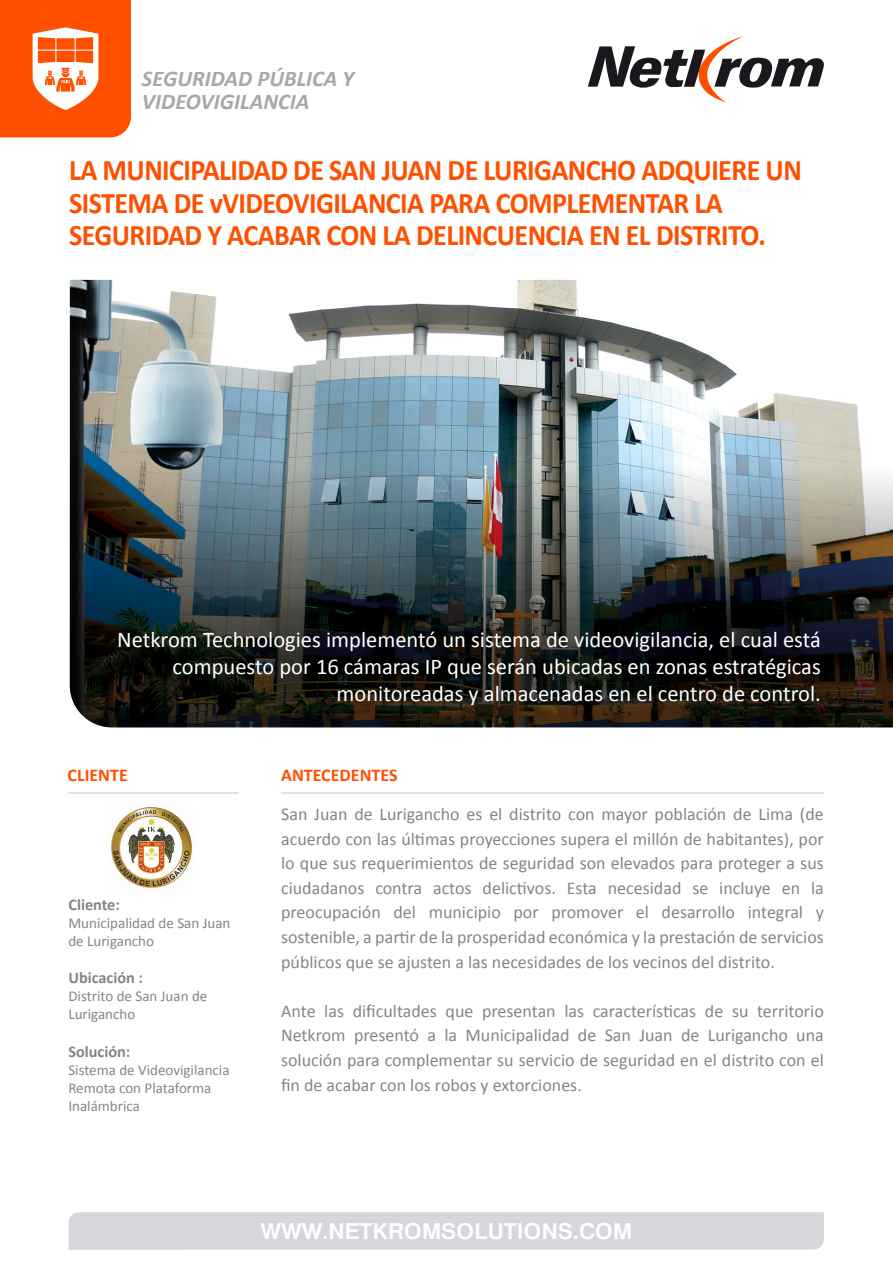
<style>
.page{position:relative;width:893px;height:1263px;background:#fff}
.page>*{position:absolute;margin:0;border:0;box-sizing:border-box;transform-origin:0 0}
.t1{font:700 30px/32.4px "Calibri";letter-spacing:-.02em;color:#ff5000;scale:.93 1}
.t2{font:22.5px/27px "Calibri";color:#fff;text-align:right}
.t3{font:italic 700 22.5px/22.5px "Calibri";color:#a8a7ac}
.t4{font:600 22.05px "Heldustry FTV Basic";letter-spacing:.02em;color:#fff}
.t5{font:18px/24.6px "Calibri";color:#868488;text-align:justify}
.t6{font:700 18px "Calibri";color:#ff5000}
.t7{font:700 16.35px "Calibri";color:#868488}
.t8{font:15px/18px "Calibri";color:#868488}
</style>
<div class="page">
<img style="left:70px;top:280px;width:792px;height:183px">
<img style="left:70px;top:463px;width:823px;height:264px">
<svg style="left:0;top:0;width:131px;height:137px;background:#ff6c2a"></svg>
<img style="left:110px;top:807px;width:82px;height:82px">
<svg style="left:588px;top:36px;width:236px;height:67px"></svg>
<div style="left:69px;top:1212px;width:755px;height:38px;background:#d6d7db"></div>
<hr style="left:281px;top:792px;width:543px;height:2px;background:#d6d7db">
<hr style="left:68px;top:792px;width:171px;height:2px;background:#d6d7db">
<p class="t3" style="left:142px;top:68px;width:214px">SEGURIDAD PÚBLICA Y<br>VIDEOVIGILANCIA</p>
<h1 class="t1" style="left:69px;top:154px;width:789px">LA MUNICIPALIDAD DE SAN JUAN DE LURIGANCHO ADQUIERE UN<br>SISTEMA DE vVIDEOVIGILANCIA PARA COMPLEMENTAR LA<br>SEGURIDAD Y ACABAR CON LA DELINCUENCIA EN EL DISTRITO.</h1>
<p class="t2" style="left:117px;top:626px;width:705px">Netkrom Technologies implementó un sistema de videovigilancia, el cual está compuesto por 16 cámaras IP que serán ubicadas en zonas estratégicas monitoreadas y almacenadas en el centro de control.</p>
<p class="t6" style="left:68px;top:764px;width:62px">CLIENTE</p>
<p class="t7" style="left:68px;top:894px;width:53px">Cliente:</p>
<p class="t8" style="left:68px;top:914px;width:164px">Municipalidad de San Juan de Lurigancho</p>
<p class="t7" style="left:68px;top:967px;width:76px">Ubicación :</p>
<p class="t8" style="left:68px;top:987px;width:140px">Distrito de San Juan de<br>Lurigancho</p>
<p class="t7" style="left:68px;top:1041px;width:63px">Solución:</p>
<p class="t8" style="left:68px;top:1061px;width:163px">Sistema de Videovigilancia<br>Remota con Plataforma<br>Inalámbrica</p>
<p class="t6" style="left:281px;top:764px;width:118px">ANTECEDENTES</p>
<p class="t5" style="left:281px;top:802px;width:544px">San Juan de Lurigancho es el distrito con mayor población de Lima (de acuerdo con las últimas proyecciones supera el millón de habitantes), por lo que sus requerimientos de seguridad son elevados para proteger a sus ciudadanos contra actos delictivos. Esta necesidad se incluye en la preocupación del municipio por promover el desarrollo integral y sostenible, a partir de la prosperidad económica y la prestación de servicios públicos que se ajusten a las necesidades de los vecinos del distrito.</p>
<p class="t5" style="left:281px;top:998px;width:544px">Ante las dificultades que presentan las características de su territorio Netkrom presentó a la Municipalidad de San Juan de Lurigancho una solución para complementar su servicio de seguridad en el distrito con el fin de acabar con los robos y extorciones.</p>
<p class="t4" style="left:261px;top:1218px;width:372px">WWW.NETKROMSOLUTIONS.COM</p>
</div>
